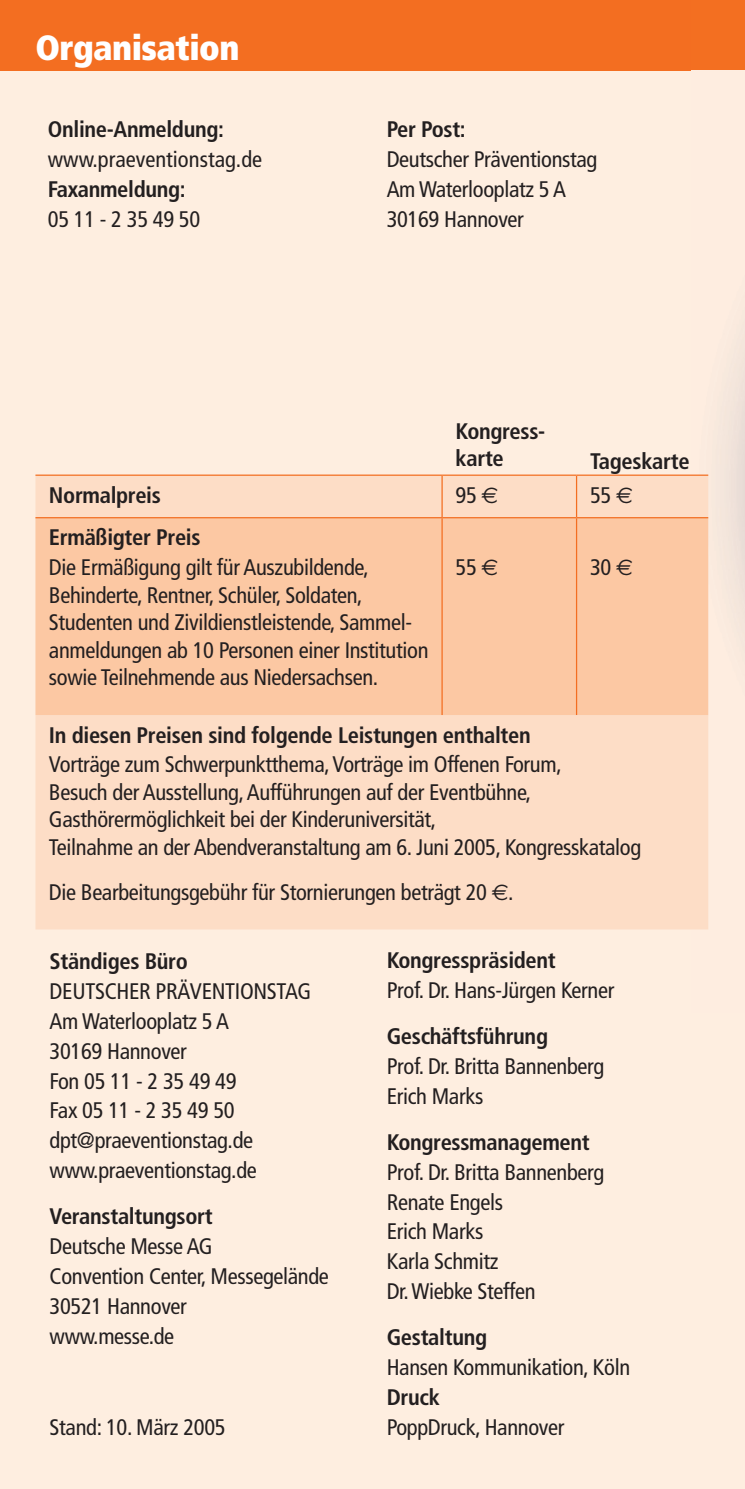
<style>
.page{position:relative;width:745px;height:1489px;background:#fff}
.page>*{position:absolute;margin:0;border:0;box-sizing:border-box;transform-origin:0 0}
.t1{font:900 condensed 35px "Frutiger";letter-spacing:-.015em;color:#fff}
.t2{font:condensed 22.5px/29.8px "Frutiger";letter-spacing:-.015em;color:#231f20}
.t3{font:700 condensed 22.5px/27.5px "Frutiger";letter-spacing:-.015em;color:#231f20}
.s1{font-family:"Euro Sans";font-stretch:normal}
</style>
<div class="page">
<div style="left:0;top:0;width:744px;height:71px;background:#f36e21"></div>
<div style="left:0;top:71px;width:744px;height:1417px;background:#feeee0"></div>
<img style="left:691px;top:70px;width:53px;height:860px">
<div style="left:35px;top:476px;width:672px;height:453px;background:#fdddc6"></div>
<div style="left:35px;top:518px;width:672px;height:197px;background:#fcc8a3"></div>
<hr style="left:35px;top:474px;width:407px;height:2px;background:#f36e21">
<hr style="left:442px;top:474px;width:134px;height:2px;background:#f36e21">
<hr style="left:441px;top:476px;width:1px;height:41px;background:#f36e21">
<hr style="left:576px;top:474px;width:131px;height:2px;background:#f36e21">
<hr style="left:575px;top:476px;width:2px;height:41px;background:#f36e21">
<hr style="left:35px;top:517px;width:407px;height:1px;background:#f36e21">
<hr style="left:442px;top:517px;width:134px;height:1px;background:#f36e21">
<hr style="left:441px;top:518px;width:1px;height:197px;background:#f36e21">
<hr style="left:576px;top:517px;width:131px;height:1px;background:#f36e21">
<hr style="left:575px;top:518px;width:2px;height:197px;background:#f36e21">
<h1 class="t1" style="left:35px;top:26px;width:205px">Organisation</h1>
<p class="t3" style="left:48px;top:116px;width:177px">Online-Anmeldung:</p>
<p class="t2" style="left:48px;top:145px;width:216px">www.praeventionstag.de</p>
<p class="t3" style="left:48px;top:176px;width:139px">Faxanmeldung:</p>
<p class="t2" style="left:48px;top:204px;width:154px">05 11 - 2 35 49 50</p>
<p class="t3" style="left:386px;top:116px;width:81px">Per Post:</p>
<p class="t2" style="left:386px;top:145px;width:212px">Deutscher Präventionstag<br>Am Waterlooplatz 5 A<br>30169 Hannover</p>
<p class="t3" style="left:455px;top:417px;width:91px">Kongress&shy;karte</p>
<p class="t3" style="left:589px;top:447px;width:101px">Tageskarte</p>
<p class="t3" style="left:49px;top:481px;width:113px">Normalpreis</p>
<p class="t2" style="left:455px;top:480px;width:44px">95 <span class="s1">€</span></p>
<p class="t2" style="left:589px;top:480px;width:44px">55 <span class="s1">€</span></p>
<p class="t3" style="left:49px;top:523px;width:153px">Ermäßigter Preis</p>
<p class="t2" style="left:49px;top:553px;width:381px;line-height:27.5px">Die Ermäßigung gilt für Auszubildende, Behinderte, Rentner, Schüler, Soldaten, Studenten und Zivildienstleistende, Sammel&shy;anmeldungen ab 10 Personen einer Institution sowie Teilnehmende aus Niedersachsen.</p>
<p class="t2" style="left:455px;top:552px;width:44px">55 <span class="s1">€</span></p>
<p class="t2" style="left:589px;top:552px;width:44px">30 <span class="s1">€</span></p>
<p class="t3" style="left:49px;top:721px;width:483px">In diesen Preisen sind folgende Leistungen enthalten</p>
<p class="t2" style="left:49px;top:751px;width:593px;line-height:27.5px">Vorträge zum Schwerpunktthema, Vorträge im Offenen Forum,<br>Besuch der Ausstellung, Aufführungen auf der Eventbühne, Gasthörermöglichkeit bei der Kinderuniversität,<br>Teilnahme an der Abendveranstaltung am 6. Juni 2005, Kongresskatalog</p>
<p class="t2" style="left:49px;top:877px;width:466px">Die Bearbeitungsgebühr für Stornierungen beträgt 20 <span class="s1">€</span>.</p>
<p class="t3" style="left:50px;top:947px;width:139px">Ständiges Büro</p>
<p class="t2" style="left:50px;top:976px;width:263px">DEUTSCHER PRÄVENTIONSTAG<br>Am Waterlooplatz 5 A<br>30169 Hannover<br>Fon 05 11 - 2 35 49 49<br>Fax 05 11 - 2 35 49 50 dpt@praeventionstag.de www.praeventionstag.de</p>
<p class="t3" style="left:50px;top:1202px;width:164px">Veranstaltungsort</p>
<p class="t2" style="left:50px;top:1231px;width:280px">Deutsche Messe AG<br>Convention Center, Messegelände<br>30521 Hannover<br>www.messe.de</p>
<p class="t2" style="left:50px;top:1412px;width:177px">Stand: 10. März 2005</p>
<p class="t3" style="left:386px;top:946px;width:170px">Kongresspräsident</p>
<p class="t2" style="left:386px;top:975px;width:229px">Prof. Dr. Hans-Jürgen Kerner</p>
<p class="t3" style="left:386px;top:1022px;width:163px">Geschäftsführung</p>
<p class="t2" style="left:386px;top:1051px;width:219px">Prof. Dr. Britta Bannenberg<br>Erich Marks</p>
<p class="t3" style="left:386px;top:1128px;width:204px">Kongressmanagement</p>
<p class="t2" style="left:386px;top:1157px;width:219px">Prof. Dr. Britta Bannenberg<br>Renate Engels<br>Erich Marks<br>Karla Schmitz<br>Dr. Wiebke Steffen</p>
<p class="t3" style="left:386px;top:1323px;width:102px">Gestaltung</p>
<p class="t2" style="left:386px;top:1352px;width:245px">Hansen Kommunikation, Köln</p>
<p class="t3" style="left:386px;top:1382px;width:55px">Druck</p>
<p class="t2" style="left:386px;top:1411px;width:179px">PoppDruck, Hannover</p>
</div>
